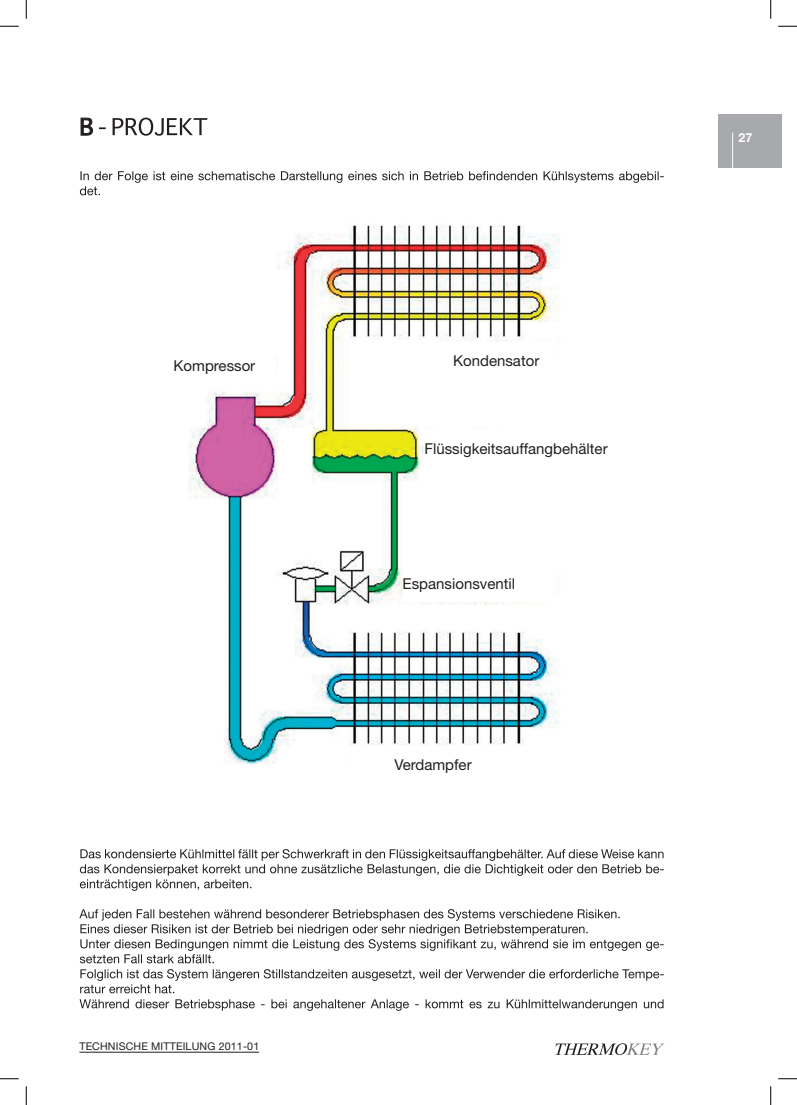
<style>
.page{position:relative;width:797px;height:1105px;background:#fff}
.page>*{position:absolute;margin:0;border:0;box-sizing:border-box;transform-origin:0 0}
.t1{font:15px "Helvetica Neue";color:#231f20}
.t2{font:700 12.5px "Helvetica Neue";color:#fff}
.t3{font:10.62px "Helvetica Neue";letter-spacing:.015em;color:#231f20}
</style>
<div class="page">
<svg style="left:80px;top:171px;width:583px;height:24px"></svg>
<svg style="left:99px;top:118px;width:108px;height:18px"></svg>
<svg style="left:81px;top:118px;width:12px;height:18px"></svg>
<svg style="left:80px;top:999px;width:583px;height:12px"></svg>
<svg style="left:80px;top:969px;width:583px;height:24px"></svg>
<svg style="left:79px;top:909px;width:584px;height:54px"></svg>
<svg style="left:80px;top:849px;width:583px;height:42px"></svg>
<img style="left:189px;top:225px;width:371px;height:540px">
<div style="left:153px;top:346px;width:123px;height:38px;background:#fff"></div>
<div style="left:434px;top:342px;width:124px;height:37px;background:#fff"></div>
<div style="left:424px;top:429px;width:249px;height:38px;background:#fff"></div>
<div style="left:402px;top:564px;width:149px;height:37px;background:#fff"></div>
<div style="left:348px;top:746px;width:170px;height:37px;background:#fff"></div>
<svg style="left:555px;top:1043px;width:109px;height:12px"></svg>
<hr style="left:79px;top:1052px;width:180px;height:1px;background:#231f20">
<div style="left:718px;top:115px;width:63px;height:53px;background:#a8a9ad"></div>
<hr style="left:732px;top:133px;width:1px;height:57px;background:#fff">
<svg style="left:0;top:25px;width:19px;height:2px"></svg>
<svg style="left:778px;top:25px;width:19px;height:2px"></svg>
<svg style="left:0;top:1078px;width:19px;height:1px"></svg>
<svg style="left:778px;top:1078px;width:19px;height:1px"></svg>
<svg style="left:25px;top:0;width:2px;height:19px"></svg>
<svg style="left:25px;top:1086px;width:2px;height:19px"></svg>
<svg style="left:770px;top:0;width:1px;height:19px"></svg>
<svg style="left:770px;top:1086px;width:1px;height:19px"></svg>
<p class="t1" style="left:173px;top:357px;width:83px">Kompressor</p>
<p class="t1" style="left:453px;top:352px;width:88px">Kondensator</p>
<p class="t1" style="left:424px;top:440px;width:185px">Flüssigkeitsauffangbehälter</p>
<p class="t1" style="left:402px;top:574px;width:114px">Espansionsventil</p>
<p class="t3" style="left:79px;top:1039px;width:181px">TECHNISCHE MITTEILUNG 2011-01</p>
<p class="t1" style="left:394px;top:756px;width:79px">Verdampfer</p>
<p class="t2" style="left:738px;top:130px;width:15px">27</p>
</div>
